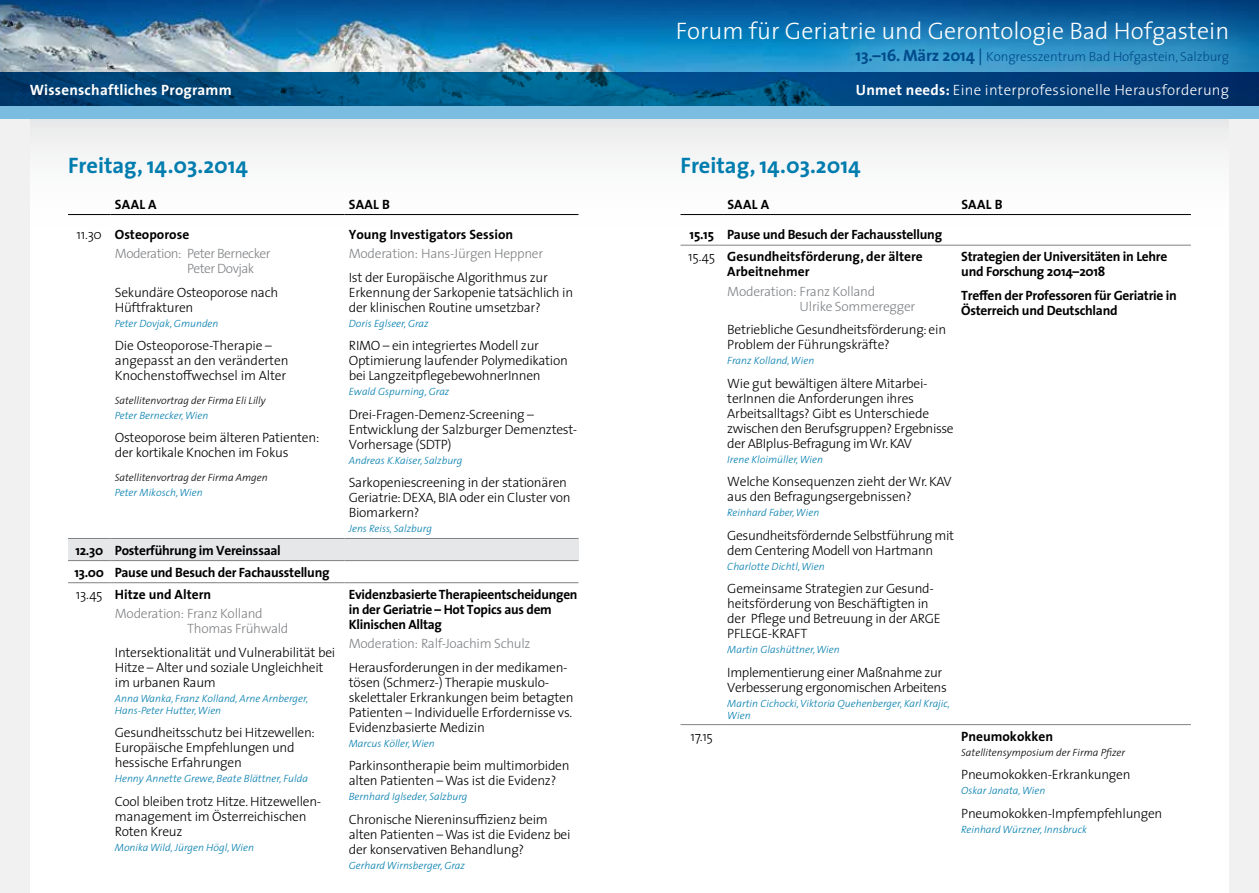
<style>
.page{position:relative;width:1259px;height:893px;background:#fff}
.page>*{position:absolute;margin:0;border:0;box-sizing:border-box;transform-origin:0 0}
.t1{font:300 24px "The Sans";color:#fff}
.t2{font:700 22.5px "The Sans";color:#007dae}
.t3{font:300 15px "The Sans";letter-spacing:.015em;color:#fff}
.t4{font:700 15px "The Sans";letter-spacing:.015em;color:#fff}
.t5{font:300 13.5px/15px "The Sans";letter-spacing:-.02em;color:#000}
.t6{font:700 13.5px/15px "The Sans";letter-spacing:-.02em;color:#000}
.t7{font:300 13.5px/15px "The Sans";letter-spacing:-.02em;color:#808285}
.t8{font:300 13.5px/19.2px "The Sans";letter-spacing:-.04em;color:#808285}
.t9{font:700 13.5px "The Sans";color:#000}
.t10{font:300 13.2px "The Sans";letter-spacing:-.01em;color:#004b8c}
.t11{font:italic 300 10.5px/12px "The Sans";color:#007dae}
.t12{font:italic 300 10.5px "The Sans";color:#000}
.s1{color:#000}
.s2{font-weight:700;color:#000}
.s3{font-weight:300}
.s4{font-weight:700}
.s5{font-weight:700;font-size:16.5px}
.s6{font-weight:400;font-size:16.5px}
</style>
<div class="page">
<div style="left:0;top:119px;width:1259px;height:183px;background:linear-gradient(to bottom,#f0f0f1,#fff)"></div>
<img style="left:0;top:47px;width:799px;height:25px">
<div style="left:799px;top:0;width:460px;height:123px;background:#7bbde1;opacity:.85"></div>
<svg style="left:0;top:72px;width:1259px;height:34px;background:#004a7e"></svg>
<svg style="left:0;top:0;width:1259px;height:47px;background:#1b6fa8"></svg>
<div style="left:0;top:106px;width:1259px;height:13px;background:#7bbde1"></div>
<div style="left:1229px;top:119px;width:30px;height:774px;background:#f1f1f2"></div>
<div style="left:0;top:119px;width:30px;height:774px;background:#f1f1f2"></div>
<div style="left:68px;top:538px;width:510px;height:23px;background:#e6e7e8"></div>
<hr style="left:680px;top:724px;width:43px;height:1px;background:#808285">
<hr style="left:723px;top:724px;width:234px;height:1px;background:#808285">
<hr style="left:957px;top:724px;width:234px;height:1px;background:#808285">
<hr style="left:680px;top:214px;width:43px;height:1px;background:#000">
<hr style="left:723px;top:214px;width:234px;height:1px;background:#000">
<hr style="left:957px;top:214px;width:234px;height:1px;background:#000">
<hr style="left:680px;top:245px;width:43px;height:1px;background:#808285">
<hr style="left:723px;top:245px;width:234px;height:1px;background:#808285">
<hr style="left:957px;top:245px;width:234px;height:1px;background:#808285">
<hr style="left:68px;top:560px;width:43px;height:1px;background:#808285">
<hr style="left:111px;top:560px;width:233px;height:1px;background:#808285">
<hr style="left:344px;top:560px;width:234px;height:1px;background:#808285">
<hr style="left:68px;top:582px;width:43px;height:1px;background:#808285">
<hr style="left:111px;top:582px;width:233px;height:1px;background:#808285">
<hr style="left:344px;top:582px;width:234px;height:1px;background:#808285">
<hr style="left:68px;top:214px;width:43px;height:1px;background:#000">
<hr style="left:111px;top:214px;width:233px;height:1px;background:#000">
<hr style="left:344px;top:214px;width:234px;height:1px;background:#000">
<hr style="left:68px;top:538px;width:43px;height:1px;background:#808285">
<hr style="left:111px;top:538px;width:233px;height:1px;background:#808285">
<hr style="left:344px;top:538px;width:234px;height:1px;background:#808285">
<p class="t4" style="left:30px;top:77px;width:203px">Wissenschaftliches Programm</p>
<h2 class="t2" style="left:68px;top:146px;width:181px">Freitag, 14.03.2014</h2>
<p class="t6" style="left:115px;top:196px;width:43px">Saal A</p>
<p class="t6" style="left:349px;top:196px;width:41px">Saal B</p>
<p class="t8" style="left:115px;top:225px;width:157px;text-indent:-38px"><span class="s1">11.30</span> <span class="s2">Osteoporose<br></span>Moderation: Peter Bernecker</p>
<p class="t8" style="left:187px;top:259px;width:69px">Peter Dovjak</p>
<p class="t5" style="left:115px;top:284px;width:165px">Sekundäre Osteoporose nach<br>Hüftfrakturen</p>
<p class="t11" style="left:115px;top:317px;width:105px">Peter Dovjak, Gmunden</p>
<p class="t5" style="left:115px;top:338px;width:175px">Die Osteoporose-Therapie – angepasst an den veränderten<br>Knochenstoffwechsel im Alter</p>
<p class="t12" style="left:115px;top:392px;width:152px">Satellitenvortrag der Firma Eli Lilly</p>
<p class="t11" style="left:115px;top:409px;width:95px">Peter Bernecker, Wien</p>
<p class="t5" style="left:115px;top:430px;width:206px">Osteoporose beim älteren Patienten: der kortikale Knochen im Fokus</p>
<p class="t12" style="left:115px;top:469px;width:154px">Satellitenvortrag der Firma Amgen</p>
<p class="t11" style="left:115px;top:486px;width:89px">Peter Mikosch, Wien</p>
<p class="t9" style="left:349px;top:223px;width:166px">Young Investigators Session</p>
<p class="t7" style="left:349px;top:246px;width:196px">Moderation: Hans-Jürgen Heppner</p>
<p class="t5" style="left:349px;top:269px;width:226px">Ist der Europäische Algorithmus zur<br>Erkennung der Sarkopenie tatsächlich in der klinischen Routine umsetzbar?</p>
<p class="t11" style="left:349px;top:317px;width:81px">Doris Eglseer, Graz</p>
<p class="t5" style="left:349px;top:338px;width:221px">RIMO – ein integriertes Modell zur<br>Optimierung laufender Polymedikation bei LangzeitpflegebewohnerInnen</p>
<p class="t11" style="left:349px;top:386px;width:102px">Ewald Gspurning, Graz</p>
<p class="t5" style="left:349px;top:406px;width:230px">Drei-Fragen-Demenz-Screening –<br>Entwicklung der Salzburger Demenztest-<br>Vorhersage (SDTP)</p>
<p class="t11" style="left:349px;top:454px;width:115px">Andreas K.Kaiser, Salzburg</p>
<p class="t5" style="left:349px;top:475px;width:223px">Sarkopeniescreening in der stationären<br>Geriatrie: DEXA, BIA oder ein Cluster von<br>Biomarkern?</p>
<p class="t11" style="left:349px;top:523px;width:85px">Jens Reiss, Salzburg</p>
<p class="t6" style="left:74px;top:539px;width:257px;line-height:22.2px">12.30 Posterführung im Vereinssaal<br>13.00 Pause und Besuch der Fachausstellung<br><span class="s3">13.45</span> Hitze und Altern</p>
<p class="t7" style="left:187px;top:606px;width:103px;text-indent:-72px">Moderation: Franz Kolland<br>Thomas Frühwald</p>
<p class="t5" style="left:115px;top:644px;width:222px">Intersektionalität und Vulnerabilität bei<br>Hitze – Alter und soziale Ungleichheit im urbanen Raum</p>
<p class="t11" style="left:115px;top:692px;width:195px">Anna Wanka, Franz Kolland, Arne Arnberger,<br>Hans-Peter Hutter, Wien</p>
<p class="t5" style="left:115px;top:725px;width:202px">Gesundheitsschutz bei Hitzewellen:<br>Europäische Empfehlungen und hessische Erfahrungen</p>
<p class="t11" style="left:115px;top:772px;width:195px">Henny Annette Grewe, Beate Blättner, Fulda</p>
<p class="t5" style="left:115px;top:793px;width:208px">Cool bleiben trotz Hitze. Hitzewellen&shy;management im Österreichischen<br>Roten Kreuz</p>
<p class="t11" style="left:115px;top:841px;width:141px">Monika Wild, Jürgen Högl, Wien</p>
<p class="t6" style="left:349px;top:586px;width:230px">Evidenzbasierte Therapieentscheidungen in der Geriatrie – Hot Topics aus dem<br>Klinischen Alltag</p>
<p class="t7" style="left:349px;top:636px;width:183px">Moderation: Ralf-Joachim Schulz</p>
<p class="t5" style="left:349px;top:659px;width:226px">Herausforderungen in der medikamen&shy;tösen (Schmerz-) Therapie muskulo&shy;skelettaler Erkrankungen beim betagten Patienten – Individuelle Erfordernisse vs.<br>Evidenzbasierte Medizin</p>
<p class="t11" style="left:349px;top:737px;width:88px">Marcus Köller, Wien</p>
<p class="t5" style="left:349px;top:758px;width:222px">Parkinsontherapie beim multimorbiden alten Patienten – Was ist die Evidenz?</p>
<p class="t11" style="left:349px;top:790px;width:120px">Bernhard Iglseder, Salzburg</p>
<p class="t5" style="left:349px;top:811px;width:223px">Chronische Niereninsuffizienz beim alten Patienten – Was ist die Evidenz bei der konservativen Behandlung?</p>
<p class="t11" style="left:349px;top:859px;width:118px">Gerhard Wirnsberger, Graz</p>
<h1 class="t1" style="left:676px;top:11px;width:555px">Forum für Geriatrie und Gerontologie Bad Hofgastein</h1>
<p class="t3" style="left:856px;top:77px;width:375px"><span class="s4">Unmet needs:</span> Eine interprofessionelle Herausforderung</p>
<p class="t10" style="left:855px;top:46px;width:375px"><span class="s5">13.–16. März 2014</span> <span class="s6">|</span> Kongresszentrum Bad Hofgastein, Salzburg</p>
<h2 class="t2" style="left:680px;top:146px;width:181px">Freitag, 14.03.2014</h2>
<p class="t6" style="left:727px;top:196px;width:43px">Saal A</p>
<p class="t6" style="left:961px;top:196px;width:41px">Saal B</p>
<p class="t6" style="left:688px;top:223px;width:255px;line-height:22.2px">15.15 Pause und Besuch der Fachausstellung<br><span class="s3">15.45</span> Gesundheitsförderung, der ältere</p>
<p class="t6" style="left:727px;top:264px;width:84px">Arbeitnehmer</p>
<p class="t7" style="left:799px;top:283px;width:117px;text-indent:-72px">Moderation: Franz Kolland<br>Ulrike Sommeregger</p>
<p class="t5" style="left:727px;top:322px;width:220px">Betriebliche Gesundheitsförderung: ein<br>Problem der Führungskräfte?</p>
<p class="t11" style="left:727px;top:354px;width:88px">Franz Kolland, Wien</p>
<p class="t5" style="left:727px;top:375px;width:228px">Wie gut bewältigen ältere Mitarbei&shy;terInnen die Anforderungen ihres Arbeitsalltags? Gibt es Unterschiede zwischen den Berufsgruppen? Ergebnisse der ABIplus-Befragung im Wr. KAV</p>
<p class="t11" style="left:727px;top:453px;width:97px">Irene Kloimüller, Wien</p>
<p class="t5" style="left:727px;top:474px;width:226px">Welche Konsequenzen zieht der Wr. KAV aus den Befragungsergebnissen?</p>
<p class="t11" style="left:727px;top:506px;width:93px">Reinhard Faber, Wien</p>
<p class="t5" style="left:727px;top:527px;width:228px">Gesundheitsfördernde Selbstführung mit dem Centering Modell von Hartmann</p>
<p class="t11" style="left:727px;top:560px;width:99px">Charlotte Dichtl, Wien</p>
<p class="t5" style="left:727px;top:581px;width:215px">Gemeinsame Strategien zur Gesund&shy;heitsförderung von Beschäftigten in der Pflege und Betreuung in der ARGE<br>PFLEGE-KRAFT</p>
<p class="t11" style="left:727px;top:643px;width:114px">Martin Glashüttner, Wien</p>
<p class="t5" style="left:727px;top:664px;width:221px">Implementierung einer Maßnahme zur<br>Verbesserung ergonomischen Arbeitens</p>
<p class="t11" style="left:727px;top:697px;width:224px">Martin Cichocki, Viktoria Quehenberger, Karl Krajic,<br>Wien</p>
<p class="t6" style="left:961px;top:249px;width:208px">Strategien der Universitäten in Lehre und Forschung 2014–2018</p>
<p class="t6" style="left:961px;top:287px;width:217px">Treffen der Professoren für Geriatrie in<br>Österreich und Deutschland</p>
<p class="t5" style="left:690px;top:728px;width:24px">17.15</p>
<p class="t6" style="left:961px;top:728px;width:93px">Pneumokokken</p>
<p class="t12" style="left:961px;top:743px;width:165px">Satellitensymposium der Firma Pfizer</p>
<p class="t5" style="left:961px;top:767px;width:171px">Pneumokokken-Erkrankungen</p>
<p class="t11" style="left:961px;top:784px;width:86px">Oskar Janata, Wien</p>
<p class="t5" style="left:961px;top:805px;width:203px">Pneumokokken-Impfempfehlungen</p>
<p class="t11" style="left:961px;top:823px;width:127px">Reinhard Würzner, Innsbruck</p>
</div>
